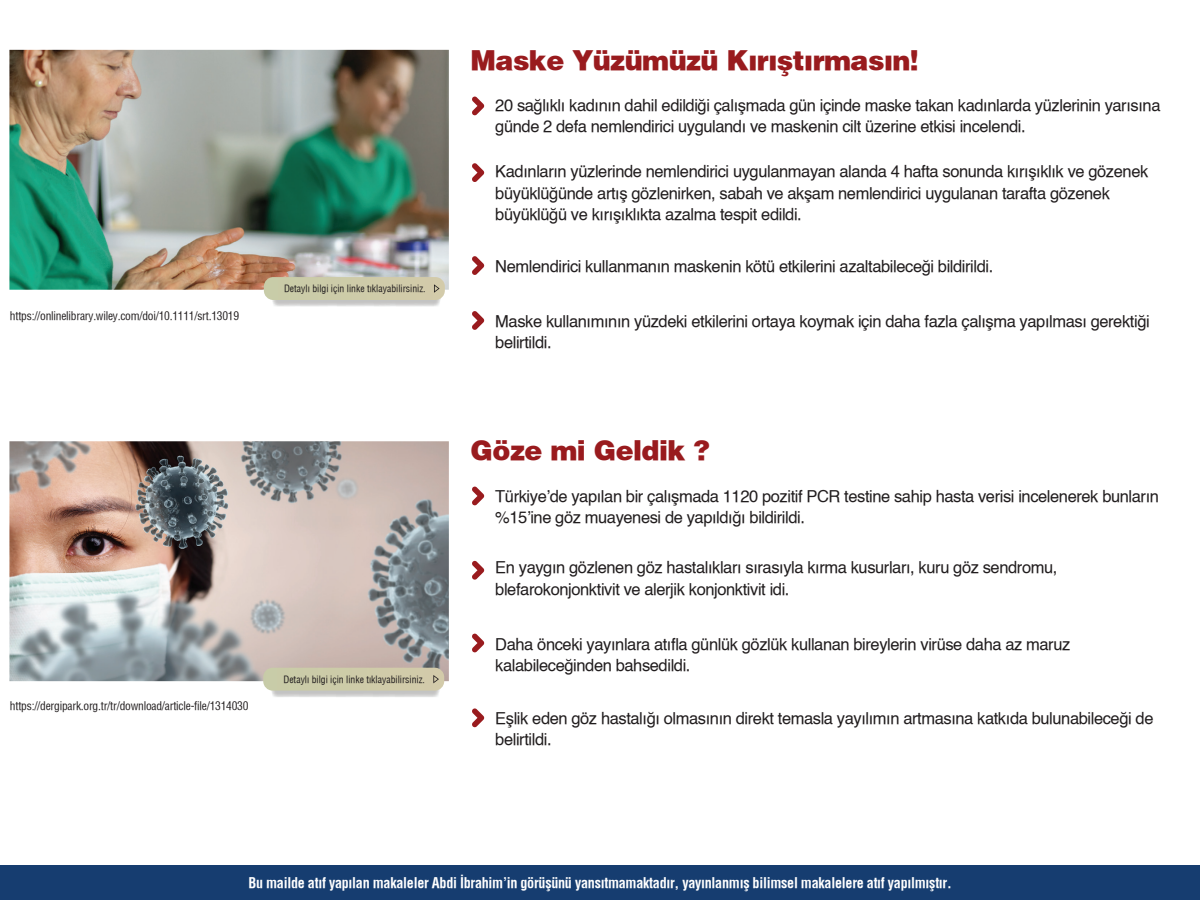
<style>
.page{position:relative;width:1200px;height:900px;background:#fff}
.page>*{position:absolute;margin:0;border:0;box-sizing:border-box;transform-origin:0 0}
.t1{font:27px "Helvetica X Black";letter-spacing:-.02em;color:#991b1e}
.t2{font:16.5px/21.5px "Helvetica X Book";letter-spacing:-.025em;color:#211d1e}
.t3{font:14.25px "Helvetica Condensed X Bold";letter-spacing:-.02em;color:#fff}
.t4{font:11.55px "Helvetica T Condenced";letter-spacing:-.02em;color:#211d1e}
.t5{font:9.75px "Helvetica Condensed X Book";color:#211d1e}
</style>
<div class="page">
<div style="left:0;top:866px;width:1200px;height:34px;background:#163d70"></div>
<img style="left:9px;top:50px;width:440px;height:240px">
<img style="left:272px;top:300px;width:168px;height:7px">
<div style="left:264px;top:277px;width:181px;height:23px;background:#cecba9"></div>
<svg style="left:472px;top:487px;width:12px;height:19px"></svg>
<svg style="left:472px;top:561px;width:12px;height:19px"></svg>
<svg style="left:472px;top:634px;width:12px;height:19px"></svg>
<svg style="left:472px;top:708px;width:12px;height:19px"></svg>
<svg style="left:472px;top:97px;width:12px;height:19px"></svg>
<svg style="left:472px;top:163px;width:12px;height:19px"></svg>
<svg style="left:472px;top:256px;width:12px;height:19px"></svg>
<svg style="left:472px;top:311px;width:12px;height:19px"></svg>
<img style="left:9px;top:441px;width:440px;height:240px">
<img style="left:272px;top:691px;width:168px;height:6px">
<div style="left:263px;top:668px;width:181px;height:23px;background:#cdcba9"></div>
<p class="t4" style="left:10px;top:308px;width:231px">https://onlinelibrary.wiley.com/doi/10.1111/srt.13019</p>
<p class="t5" style="left:284px;top:282px;width:143px">Detaylı bilgi için linke tıklayabilirsiniz.</p>
<p class="t4" style="left:10px;top:699px;width:240px">https://dergipark.org.tr/tr/download/article-file/1314030</p>
<p class="t5" style="left:283px;top:673px;width:143px">Detaylı bilgi için linke tıklayabilirsiniz.</p>
<h1 class="t1" style="left:471px;top:43px;width:450px">Maske Yüzümüzü Kırıştırmasın!</h1>
<p class="t2" style="left:495px;top:95px;width:667px">20 sağlıklı kadının dahil edildiği çalışmada gün içinde maske takan kadınlarda yüzlerinin yarısına günde 2 defa nemlendirici uygulandı ve maskenin cilt üzerine etkisi incelendi.</p>
<p class="t2" style="left:495px;top:162px;width:655px">Kadınların yüzlerinde nemlendirici uygulanmayan alanda 4 hafta sonunda kırışıklık ve gözenek büyüklüğünde artış gözlenirken, sabah ve akşam nemlendirici uygulanan tarafta gözenek büyüklüğü ve kırışıklıkta azalma tespit edildi.</p>
<p class="t2" style="left:495px;top:256px;width:500px">Nemlendirici kullanmanın maskenin kötü etkilerini azaltabileceği bildirildi.</p>
<p class="t2" style="left:495px;top:311px;width:656px">Maske kullanımının yüzdeki etkilerini ortaya koymak için daha fazla çalışma yapılması gerektiği belirtildi.</p>
<h1 class="t1" style="left:471px;top:432px;width:241px">Göze mi Geldik ?</h1>
<p class="t2" style="left:495px;top:487px;width:665px">Türkiye’de yapılan bir çalışmada 1120 pozitif PCR testine sahip hasta verisi incelenerek bunların %15’ine göz muayenesi de yapıldığı bildirildi.</p>
<p class="t2" style="left:495px;top:558px;width:564px">En yaygın gözlenen göz hastalıkları sırasıyla kırma kusurları, kuru göz sendromu, blefarokonjonktivit ve alerjik konjonktivit idi.</p>
<p class="t2" style="left:495px;top:634px;width:577px">Daha önceki yayınlara atıfla günlük gözlük kullanan bireylerin virüse daha az maruz kalabileceğinden bahsedildi.</p>
<p class="t2" style="left:495px;top:708px;width:660px">Eşlik eden göz hastalığı olmasının direkt temasla yayılımın artmasına katkıda bulunabileceği de belirtildi.</p>
<p class="t3" style="left:248px;top:874px;width:705px">Bu mailde atıf yapılan makaleler Abdi İbrahim’in görüşünü yansıtmamaktadır, yayınlanmış bilimsel makalelere atıf yapılmıştır.</p>
</div>
